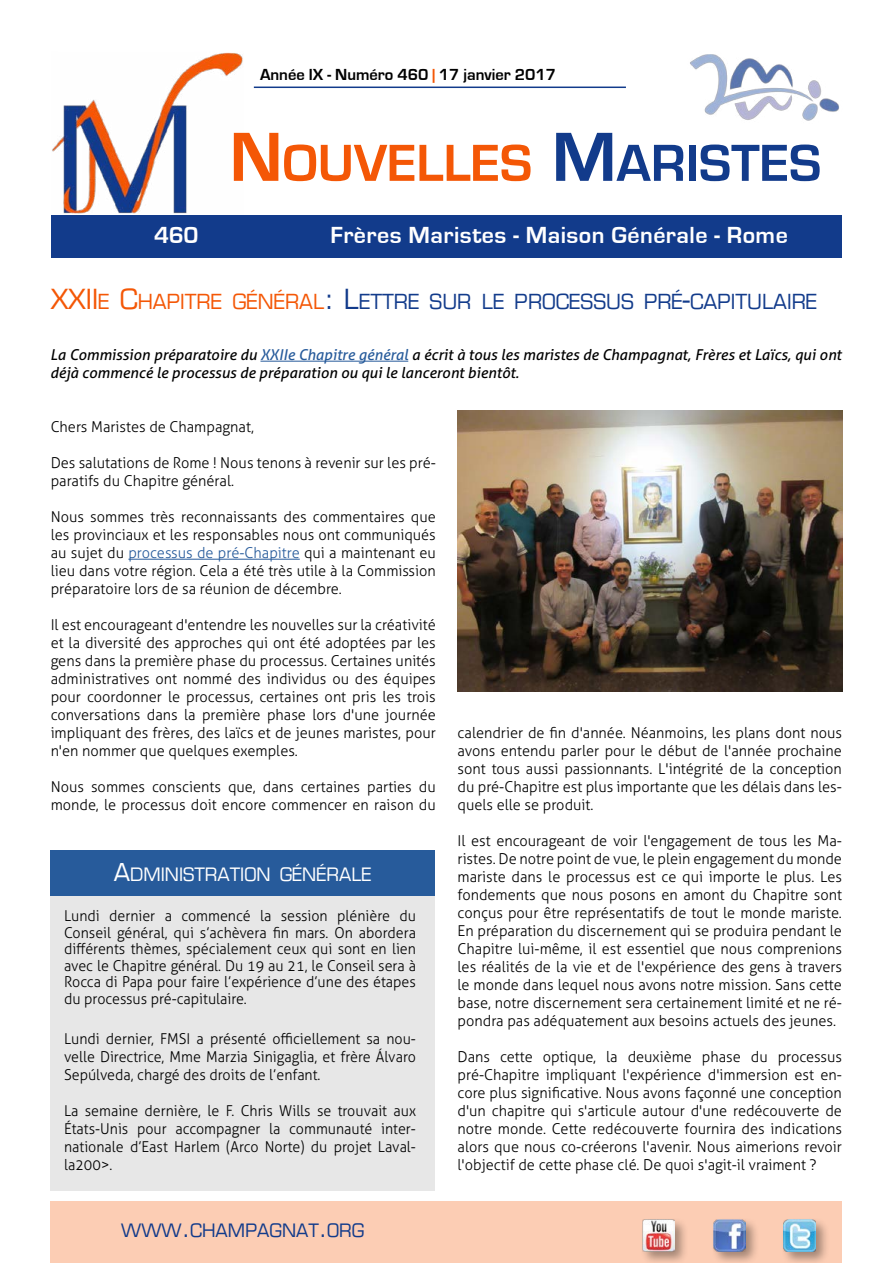
<style>
.page{position:relative;width:893px;height:1263px;background:#fff}
.page>*{position:absolute;margin:0;border:0;box-sizing:border-box;transform-origin:0 0}
.t1{font:700 54px "Eurostile";color:#f45706}
.t2{font:700 24px "Eurostile";letter-spacing:.02em;color:#fff}
.t3{font:20.25px "Eurostile";color:#123b8b}
.t4{font:18px "Eurostile";color:#fff}
.t5{font:18px "Eurostile";color:#123b8b}
.t6{font:700 16.5px "Eurostile";color:#000}
.t7{font:300 15px/18px "Aller";color:#000;text-align:justify}
.t8{font:300 15px/16.5px "Aller";color:#000;text-align:justify;scale:.95 1}
.t9{font:italic 15px/18px "Aller";color:#000}
.s1{color:#f45706}
.s2{font-size:72px}
.s3{font-size:72px;color:#123b8b}
.s4{color:#123b8b}
.s5{font-size:27px;color:#f45706}
.s6{font-size:27px}
.s7{color:#275b9b}
.s8{font-size:24px}
</style>
<div class="page">
<div style="left:51px;top:215px;width:791px;height:43px;background:#123b8b"></div>
<div style="left:50px;top:1201px;width:792px;height:62px;background:#fccdb4"></div>
<div style="left:710px;top:1216px;width:49px;height:47px;background:#000;opacity:.35"></div>
<img style="left:713px;top:1219px;width:32px;height:32px">
<div style="left:781px;top:1216px;width:49px;height:47px;background:#000;opacity:.35"></div>
<img style="left:784px;top:1219px;width:32px;height:32px">
<hr style="left:254px;top:87px;width:372px;height:1px;background:#123b8b">
<div style="left:640px;top:1216px;width:48px;height:47px;background:#000;opacity:.35"></div>
<img style="left:642px;top:1219px;width:33px;height:32px">
<img style="left:52px;top:52px;width:191px;height:162px">
<img style="left:690px;top:54px;width:149px;height:67px">
<div style="left:50px;top:850px;width:385px;height:341px;background:#e7e7e7"></div>
<div style="left:50px;top:850px;width:385px;height:46px;background:#275b9b"></div>
<img style="left:458px;top:410px;width:384px;height:281px">
<hr style="left:260px;top:361px;width:148px;height:1px;background:#275b9b">
<hr style="left:128px;top:559px;width:172px;height:1px;background:#275b9b">
<p class="t6" style="left:260px;top:66px;width:298px">Année IX - Numéro 460 <span class="s1">|</span> 17 janvier 2017</p>
<h1 class="t1" style="left:230px;top:134px;width:593px"><span class="s2">N</span>OUVELLES <span class="s3">M</span><span class="s4">ARISTES</span></h1>
<h2 class="t2" style="left:154px;top:222px;width:46px">460</h2>
<h2 class="t2" style="left:330px;top:222px;width:459px">Frères Maristes - Maison Générale - Rome</h2>
<h3 class="t3" style="left:51px;top:290px;width:768px"><span class="s5">XXII</span><span class="s1">E</span> <span class="s5">C</span><span class="s1">HAPITRE GÉNÉRAL</span><span class="s6">: L</span>ETTRE SUR LE PROCESSUS PRÉ<span class="s6">-</span>CAPITULAIRE</h3>
<p class="t9" style="left:50px;top:346px;width:793px">La Commission préparatoire du <span class="s7">XXIIe Chapitre général</span> a écrit à tous les maristes de Champagnat, Frères et Laïcs, qui ont déjà commencé le processus de préparation ou qui le lanceront bientôt.</p>
<p class="t7" style="left:51px;top:418px;width:205px">Chers Maristes de Champagnat,</p>
<p class="t7" style="left:51px;top:454px;width:387px">Des salutations de Rome ! Nous tenons à revenir sur les pré&shy;paratifs du Chapitre général.</p>
<p class="t7" style="left:51px;top:508px;width:387px">Nous sommes très reconnaissants des commentaires que les provinciaux et les responsables nous ont communiqués au sujet du <span class="s7">processus de pré-Chapitre</span> qui a maintenant eu lieu dans votre région. Cela a été très utile à la Commission préparatoire lors de sa réunion de décembre.</p>
<p class="t7" style="left:51px;top:616px;width:387px">Il est encourageant d'entendre les nouvelles sur la créativité et la diversité des approches qui ont été adoptées par les gens dans la première phase du processus. Certaines unités administratives ont nommé des individus ou des équipes pour coordonner le processus, certaines ont pris les trois conversations dans la première phase lors d'une journée impliquant des frères, des laïcs et de jeunes maristes, pour n'en nommer que quelques exemples.</p>
<p class="t7" style="left:51px;top:778px;width:387px">Nous sommes conscients que, dans certaines parties du monde, le processus doit encore commencer en raison du</p>
<p class="t7" style="left:458px;top:724px;width:386px">calendrier de fin d'année. Néanmoins, les plans dont nous avons entendu parler pour le début de l'année prochaine sont tous aussi passionnants. L'intégrité de la conception du pré-Chapitre est plus importante que les délais dans les&shy;quels elle se produit.</p>
<p class="t7" style="left:458px;top:832px;width:386px">Il est encourageant de voir l'engagement de tous les Ma&shy;ristes. De notre point de vue, le plein engagement du monde mariste dans le processus est ce qui importe le plus. Les fondements que nous posons en amont du Chapitre sont conçus pour être représentatifs de tout le monde mariste.<br>En préparation du discernement qui se produira pendant le Chapitre lui-même, il est essentiel que nous comprenions les réalités de la vie et de l'expérience des gens à travers le monde dans lequel nous avons notre mission. Sans cette base, notre discernement sera certainement limité et ne ré&shy;pondra pas adéquatement aux besoins actuels des jeunes.</p>
<p class="t7" style="left:458px;top:1048px;width:386px">Dans cette optique, la deuxième phase du processus pré-Chapitre impliquant l'expérience d'immersion est en&shy;core plus significative. Nous avons façonné une conception d'un chapitre qui s'articule autour d'une redécouverte de notre monde. Cette redécouverte fournira des indications alors que nous co-créerons l'avenir. Nous aimerions revoir l'objectif de cette phase clé. De quoi s'agit-il vraiment ?</p>
<p class="t4" style="left:114px;top:864px;width:259px"><span class="s8">A</span>DMINISTRATION GÉNÉRALE</p>
<p class="t8" style="left:64px;top:907px;width:372px">Lundi dernier a commencé la session plénière du Conseil général, qui s’achèvera fin mars. On abordera différents thèmes, spécialement ceux qui sont en lien avec le Chapitre général. Du 19 au 21, le Conseil sera à Rocca di Papa pour faire l’expérience d’une des étapes du processus pré-capitulaire.</p>
<p class="t8" style="left:64px;top:1030px;width:372px;line-height:18px">Lundi dernier, FMSI a présenté officiellement sa nou&shy;velle Directrice, Mme Marzia Sinigaglia, et frère Álvaro Sepúlveda, chargé des droits de l’enfant.</p>
<p class="t8" style="left:64px;top:1102px;width:372px;line-height:18px">La semaine dernière, le F. Chris Wills se trouvait aux États-Unis pour accompagner la communauté inter&shy;nationale d’East Harlem (Arco Norte) du projet Laval&shy;la200&gt;.</p>
<p class="t5" style="left:121px;top:1219px;width:245px">WWW<span class="s8">.</span>CHAMPAGNAT<span class="s8">.</span>ORG</p>
</div>
